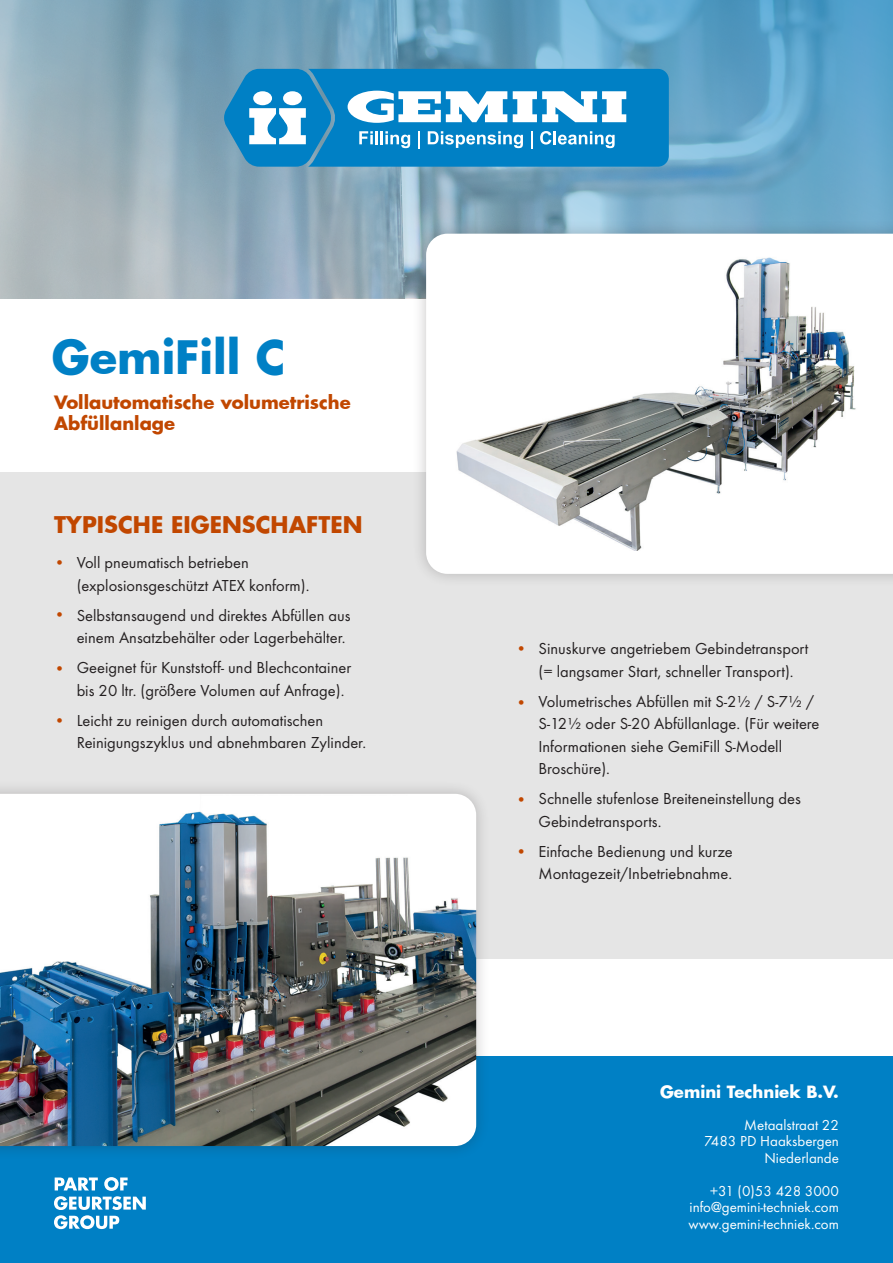
<style>
.page{position:relative;width:893px;height:1263px;background:#fff}
.page>*{position:absolute;margin:0;border:0;box-sizing:border-box;transform-origin:0 0}
.t1{font:700 45px "Futura";color:#0080c5}
.t2{font:700 22.5px "Futura";color:#c14700}
.t3{font:700 18px/21.6px "Futura";color:#c14700}
.t4{font:16.5px/22.5px "Futura TOT";color:#231f20}
.t5{font:700 16.5px "Futura";color:#fff}
.t6{font:16.5px "Futura TOT";color:#c14700}
.t7{font:15px/16.5px "Futura TOT";color:#fff;text-align:right}
.s1{color:#c14700}
</style>
<div class="page">
<div style="left:0;top:472px;width:893px;height:487px;background:#e5e5e5"></div>
<svg style="left:0;top:0;width:893px;height:298px;background:#80a9c0"></svg>
<div style="left:0;top:1057px;width:893px;height:206px;background:#0080c5"></div>
<div style="left:0;top:779px;width:490px;height:381px;background:#231f20;opacity:.25"></div>
<img style="left:0;top:794px;width:476px;height:352px">
<svg style="left:224px;top:69px;width:445px;height:98px"></svg>
<div style="left:412px;top:219px;width:481px;height:369px;background:#231f20;opacity:.25"></div>
<svg style="left:426px;top:234px;width:467px;height:340px"></svg>
<svg style="left:54px;top:1177px;width:92px;height:52px"></svg>
<img style="left:453px;top:255px;width:404px;height:295px">
<h1 class="t1" style="left:52px;top:326px;width:235px">GemiFill C</h1>
<p class="t3" style="left:54px;top:391px;width:298px">Vollautomatische volumetrische<br>Abfüllanlage</p>
<h2 class="t2" style="left:54px;top:509px;width:310px">TYPISCHE EIGENSCHAFTEN</h2>
<p class="t4" style="left:77px;top:551px;width:234px;text-indent:-23px"><span class="s1">•</span> Voll pneumatisch betrieben (explosionsgeschützt ATEX konform).</p>
<p class="t4" style="left:77px;top:604px;width:275px">Selbstansaugend und direktes Abfüllen aus einem Ansatzbehälter oder Lagerbehälter.</p>
<p class="t4" style="left:77px;top:656px;width:276px">Geeignet für Kunststoff- und Blechcontainer bis 20 ltr. (größere Volumen auf Anfrage).</p>
<p class="t4" style="left:77px;top:709px;width:291px">Leicht zu reinigen durch automatischen<br>Reinigungszyklus und abnehmbaren Zylinder.</p>
<p class="t6" style="left:54px;top:711px;width:13px">•</p>
<p class="t4" style="left:538px;top:637px;width:272px">Sinuskurve angetriebem Gebindetransport (= langsamer Start, schneller Transport).</p>
<p class="t4" style="left:538px;top:690px;width:283px">Volumetrisches Abfüllen mit S-2½ / S-7½ / S-12½ oder S-20 Abfüllanlage. (Für weitere Informationen siehe GemiFill S-Modell Broschüre).</p>
<p class="t4" style="left:538px;top:787px;width:264px">Schnelle stufenlose Breiteneinstellung des<br>Gebindetransports.</p>
<p class="t4" style="left:538px;top:840px;width:196px">Einfache Bedienung und kurze<br>Montagezeit/Inbetriebnahme.</p>
<p class="t5" style="left:660px;top:1080px;width:180px">Gemini Techniek B.V.</p>
<p class="t7" style="left:704px;top:1116px;width:136px">Metaalstraat 22<br>7483 PD Haaksbergen<br>Niederlande</p>
<p class="t7" style="left:688px;top:1182px;width:152px;text-align:justify;text-indent:21px">+31 (0)53 428 3000 info@gemini-techniek.com www.gemini-techniek.com</p>
</div>
